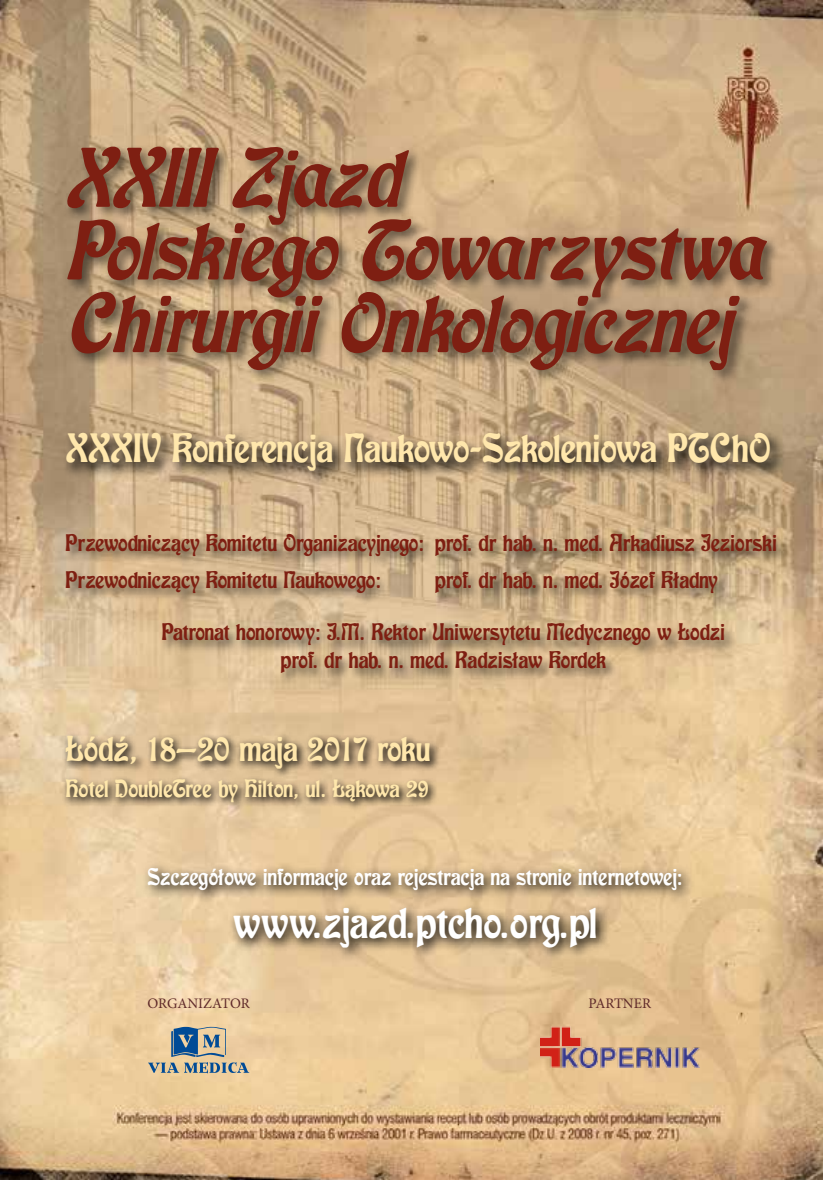
<style>
.page{position:relative;width:823px;height:1180px;background:#fff}
.page>*{position:absolute;margin:0;border:0;box-sizing:border-box;transform-origin:0 0}
.t1{font:italic 81.6px/72.6px "Greenfield EFN";color:#7e1f12}
.t2{font:43.6px "Greenfield EFN";color:#fff}
.t3{font:39.6px "Greenfield EFN";color:#ffe7ac}
.t4{font:34.8px "Greenfield EFN";color:#ffe7ac}
.t5{font:24.2px "Greenfield EFN";color:#ffe7ac}
.t6{font:23.2px/37px "Greenfield EFN";color:#7e1f12}
.t7{font:23.2px "Greenfield EFN";color:#fff}
.t8{font:14.6px "Minion Pro";color:#5e2929}
</style>
<div class="page">
<img style="left:0;top:0;width:822px;height:1179px">
<div style="left:65px;top:532px;width:723px;height:153px;background:#000;opacity:.5"></div>
<svg style="left:62px;top:731px;width:378px;height:81px;background:#b59d7b"></svg>
<div style="left:63px;top:143px;width:718px;height:242px;background:#000;opacity:.55"></div>
<svg style="left:62px;top:429px;width:723px;height:58px;background:#9d8668"></svg>
<svg style="left:142px;top:861px;width:552px;height:100px;background:#c3a982"></svg>
<img style="left:540px;top:1026px;width:159px;height:41px">
<svg style="left:148px;top:1026px;width:101px;height:47px;background:#aeab9c"></svg>
<h1 class="t1" style="left:65px;top:141px;width:697px">XXIII Zjazd<br>Polskiego Towarzystwa<br>Chirurgii Onkologicznej</h1>
<h3 class="t3" style="left:66px;top:424px;width:705px">XXXIV Konferencja Naukowo-Szkoleniowa PTChO</h3>
<p class="t6" style="left:65px;top:524px;width:712px">Przewodniczący Komitetu Organizacyjnego: prof. dr hab. n. med. Arkadiusz Jeziorski<br>Przewodniczący Komitetu Naukowego:</p>
<p class="t6" style="left:434px;top:561px;width:284px">prof. dr hab. n. med. Józef Kładny</p>
<p class="t6" style="left:162px;top:618px;width:564px;line-height:27.6px;text-align:center">Patronat honorowy: J.M. Rektor Uniwersytetu Medycznego w Łodzi prof. dr hab. n. med. Radzisław Kordek</p>
<h3 class="t4" style="left:65px;top:727px;width:366px">Łódź, 18–20 maja 2017 roku</h3>
<p class="t5" style="left:65px;top:774px;width:364px">Hotel DoubleTree by Hilton, ul. Łąkowa 29</p>
<p class="t7" style="left:147px;top:862px;width:536px">Szczegółowe informacje oraz rejestracja na stronie internetowej:</p>
<h2 class="t2" style="left:233px;top:895px;width:365px">www.zjazd.ptcho.org.pl</h2>
<p class="t8" style="left:147px;top:993px;width:104px">ORGANIZATOR</p>
<p class="t8" style="left:588px;top:993px;width:64px">PARTNER</p>
</div>
